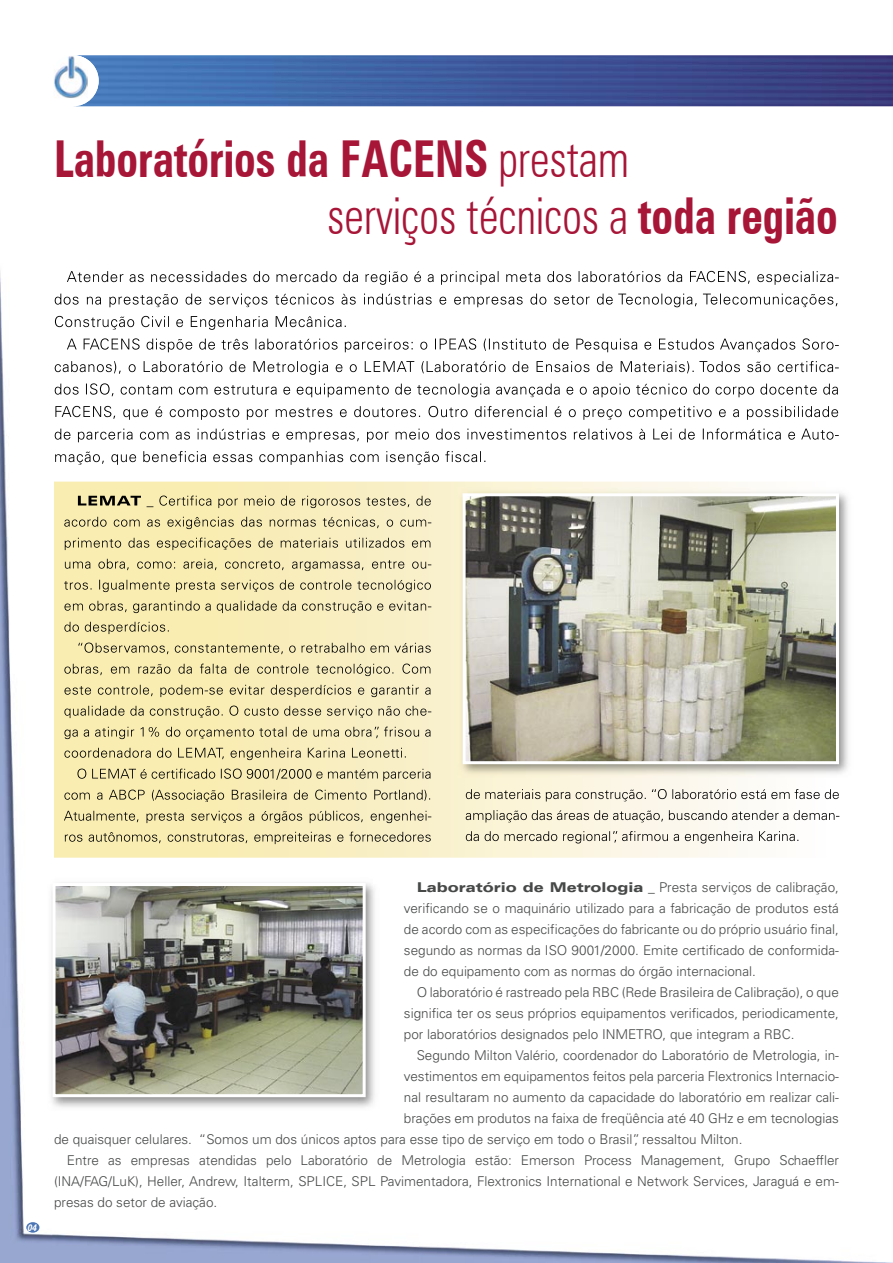
<style>
.page{position:relative;width:893px;height:1263px;background:#fff}
.page>*{position:absolute;margin:0;border:0;box-sizing:border-box;transform-origin:0 0}
.t1{font:700 condensed 51px/57px "Zurich BT";color:#a71537;scale:.86 1}
.t2{font:300 13.5px/21px "Univers";color:#474848;text-align:justify}
.t3{font:italic 700 9.45px "Univers";color:#fff;scale:.89 1}
.s1{font-weight:300}
.s2{font-weight:900;font-stretch:expanded}
</style>
<div class="page">
<img style="left:79px;top:55px;width:814px;height:51px">
<div style="left:48px;top:55px;width:51px;height:51px;background:#fff;border-radius:50%"></div>
<img style="left:54px;top:55px;width:34px;height:43px">
<img style="left:0;top:271px;width:52px;height:992px">
<img style="left:421px;top:1246px;width:420px;height:17px">
<img style="left:368px;top:1245px;width:53px;height:18px">
<img style="left:52px;top:1234px;width:316px;height:29px">
<svg style="left:54px;top:482px;width:786px;height:376px;background:#f9efc4"></svg>
<div style="left:26px;top:1222px;width:13px;height:11px;background:#4b75b5;border-radius:50%"></div>
<img style="left:67px;top:271px;width:772px;height:14px">
<img style="left:55px;top:294px;width:783px;height:13px">
<img style="left:55px;top:316px;width:291px;height:14px">
<img style="left:67px;top:338px;width:772px;height:14px">
<img style="left:55px;top:361px;width:784px;height:14px">
<img style="left:55px;top:383px;width:783px;height:14px">
<img style="left:55px;top:406px;width:784px;height:14px">
<img style="left:55px;top:428px;width:784px;height:14px">
<img style="left:55px;top:451px;width:430px;height:14px">
<img style="left:47px;top:877px;width:328px;height:234px">
<img style="left:52px;top:883px;width:314px;height:214px">
<img style="left:457px;top:488px;width:391px;height:290px">
<img style="left:463px;top:493px;width:376px;height:271px">
<img style="left:78px;top:496px;width:63px;height:9px">
<img style="left:142px;top:495px;width:290px;height:13px">
<img style="left:64px;top:517px;width:367px;height:12px">
<img style="left:65px;top:538px;width:367px;height:12px">
<img style="left:65px;top:559px;width:366px;height:12px">
<img style="left:64px;top:580px;width:368px;height:12px">
<img style="left:64px;top:601px;width:367px;height:12px">
<img style="left:64px;top:622px;width:105px;height:12px">
<img style="left:78px;top:642px;width:354px;height:12px">
<img style="left:64px;top:663px;width:368px;height:13px">
<img style="left:64px;top:685px;width:368px;height:12px">
<img style="left:64px;top:705px;width:367px;height:13px">
<img style="left:64px;top:727px;width:368px;height:12px">
<img style="left:64px;top:748px;width:342px;height:12px">
<img style="left:77px;top:768px;width:355px;height:13px">
<img style="left:64px;top:789px;width:368px;height:13px">
<img style="left:64px;top:811px;width:367px;height:12px">
<img style="left:65px;top:832px;width:367px;height:12px">
<img style="left:466px;top:789px;width:374px;height:12px">
<img style="left:466px;top:810px;width:373px;height:12px">
<img style="left:466px;top:831px;width:332px;height:12px">
<h1 class="t1" style="left:327px;top:130px;width:595px;text-indent:-273px">Laboratórios da FACENS <span class="s1">prestam<br>serviços técnicos a</span> toda região</h1>
<p class="t3" style="left:27px;top:1222px;width:12px">04</p>
<p class="t2" style="left:404px;top:877px;width:437px;text-indent:13px"><span class="s2">Laboratório de Metrologia</span> _ Presta serviços de calibração, verificando se o maquinário utilizado para a fabricação de produtos está de acordo com as especificações do fabricante ou do próprio usuário final, segundo as normas da ISO 9001/2000. Emite certificado de conformida&shy;de do equipamento com as normas do órgão internacional.</p>
<p class="t2" style="left:404px;top:982px;width:436px;text-indent:13px">O laboratório é rastreado pela RBC (Rede Brasileira de Calibração), o que significa ter os seus próprios equipamentos verificados, periodicamente, por laboratórios designados pelo INMETRO, que integram a RBC.</p>
<p class="t2" style="left:417px;top:1045px;width:424px">Segundo Milton Valério, coordenador do Laboratório de Metrologia, in-</p>
<p class="t2" style="left:404px;top:1066px;width:437px">vestimentos em equipamentos feitos pela parceria Flextronics Internacio-</p>
<p class="t2" style="left:404px;top:1087px;width:437px">nal resultaram no aumento da capacidade do laboratório em realizar cali-</p>
<p class="t2" style="left:404px;top:1108px;width:436px">brações em produtos na faixa de freqüência até 40 GHz e em tecnologias</p>
<p class="t2" style="left:54px;top:1129px;width:690px">de quaisquer celulares. “Somos um dos únicos aptos para esse tipo de serviço em todo o Brasil”, ressaltou Milton.</p>
<p class="t2" style="left:67px;top:1150px;width:774px">Entre as empresas atendidas pelo Laboratório de Metrologia estão: Emerson Process Management, Grupo Schaeffler</p>
<p class="t2" style="left:54px;top:1171px;width:786px">(INA/FAG/LuK), Heller, Andrew, Italterm, SPLICE, SPL Pavimentadora, Flextronics International e Network Services, Jaraguá e em-</p>
<p class="t2" style="left:54px;top:1192px;width:165px">presas do setor de aviação.</p>
</div>
